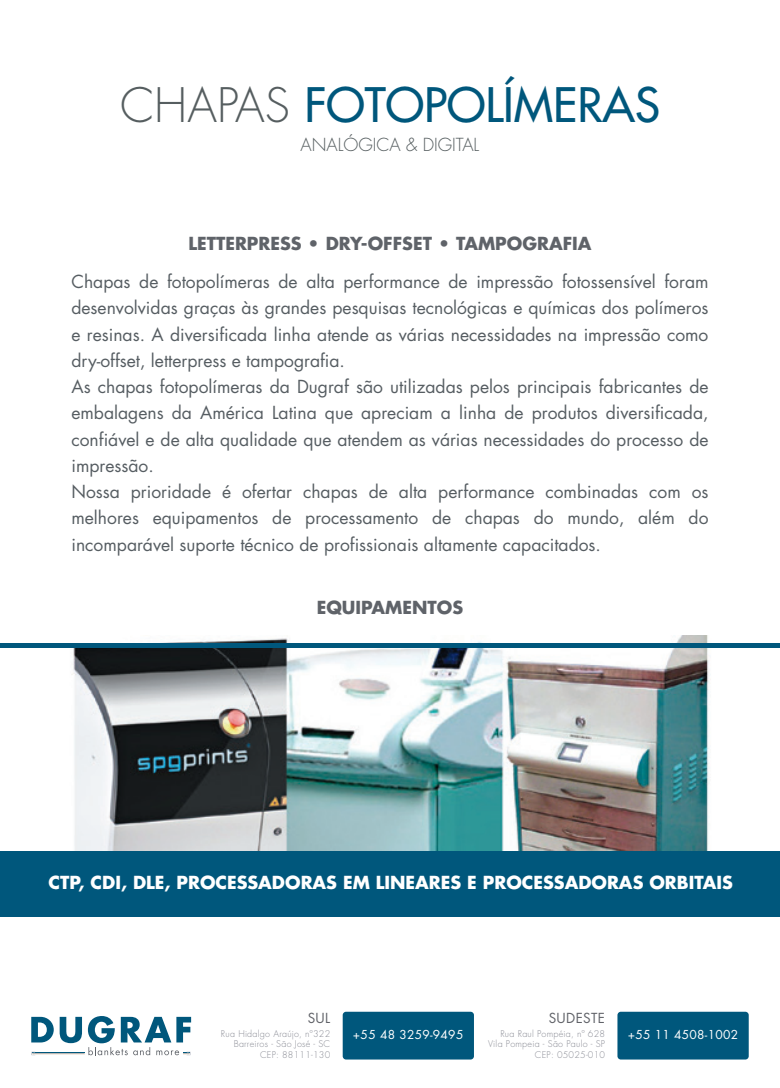
<style>
.page{position:relative;width:780px;height:1088px;background:#fff}
.page>*{position:absolute;margin:0;border:0;box-sizing:border-box;transform-origin:0 0}
.t1{font:46.25px "Futura";color:#00577c}
.t2{font:17.5px/26.2px "Futura";color:#565d62}
.t3{font:700 17.5px "Futura";color:#fff}
.t4{font:700 17.5px "Futura";color:#5f6369}
.t5{font:300 17.5px "Futura";color:#565e60}
.t6{font:13.5px "Futura";letter-spacing:.025em;color:#606268}
.t7{font:12px "Futura";letter-spacing:.025em;color:#fff}
.t8{font:300 9px/10.5px "Futura";letter-spacing:.025em;color:#898b94;text-align:right}
.s1{font-weight:300;color:#565e60}
</style>
<div class="page">
<div style="left:617px;top:1012px;width:131px;height:47px;background:#00577c;border-radius:3px"></div>
<div style="left:343px;top:1012px;width:131px;height:47px;background:#00577c;border-radius:3px"></div>
<svg style="left:31px;top:1017px;width:23px;height:25px"></svg>
<svg style="left:60px;top:1017px;width:22px;height:26px"></svg>
<hr style="left:32px;top:1053px;width:52px;height:1px;background:#595f64">
<svg style="left:31px;top:1051px;width:4px;height:4px"></svg>
<svg style="left:88px;top:1016px;width:103px;height:39px"></svg>
<img style="left:0;top:635px;width:780px;height:216px">
<div style="left:0;top:851px;width:780px;height:65px;background:#00577c"></div>
<hr style="left:0;top:644px;width:780px;height:4px;background:#00577c">
<h1 class="t1" style="left:120px;top:76px;width:541px"><span class="s1">CHAPAS</span> FOTOPOLÍMERAS</h1>
<p class="t5" style="left:300px;top:134px;width:180px">ANALÓGICA &amp; DIGITAL</p>
<p class="t4" style="left:188px;top:231px;width:404px">LETTERPRESS • DRY-OFFSET • TAMPOGRAFIA</p>
<p class="t2" style="left:71px;top:269px;width:638px">Chapas de fotopolímeras de alta performance de impressão fotossensível foram desenvolvidas graças às grandes pesquisas tecnológicas e químicas dos polímeros e resinas. A diversificada linha atende as várias necessidades na impressão como dry-offset, letterpress e tampografia.<br>As chapas fotopolímeras da Dugraf são utilizadas pelos principais fabricantes de embalagens da América Latina que apreciam a linha de produtos diversificada, confiável e de alta qualidade que atendem as várias necessidades do processo de impressão.<br>Nossa prioridade é ofertar chapas de alta performance combinadas com os melhores equipamentos de processamento de chapas do mundo, além do incomparável suporte técnico de profissionais altamente capacitados.</p>
<p class="t4" style="left:317px;top:595px;width:148px">EQUIPAMENTOS</p>
<p class="t3" style="left:49px;top:871px;width:685px">CTP, CDI, DLE, PROCESSADORAS EM LINEARES E PROCESSADORAS ORBITAIS</p>
<p class="t6" style="left:308px;top:1009px;width:24px">SUL</p>
<p class="t8" style="left:221px;top:1028px;width:111px">Rua Hidalgo Araújo, nº322<br>Barreiros - São José - SC<br>CEP: 88111-130</p>
<p class="t7" style="left:353px;top:1027px;width:112px">+55 48 3259-9495</p>
<p class="t6" style="left:548px;top:1009px;width:58px">SUDESTE</p>
<p class="t8" style="left:500px;top:1028px;width:106px">Rua Raul Pompéia, nº 628</p>
<p class="t7" style="left:627px;top:1027px;width:112px">+55 11 4508-1002</p>
<p class="t8" style="left:488px;top:1039px;width:119px">Vila Pompeia - São Paulo - SP<br>CEP: 05025-010</p>
</div>
